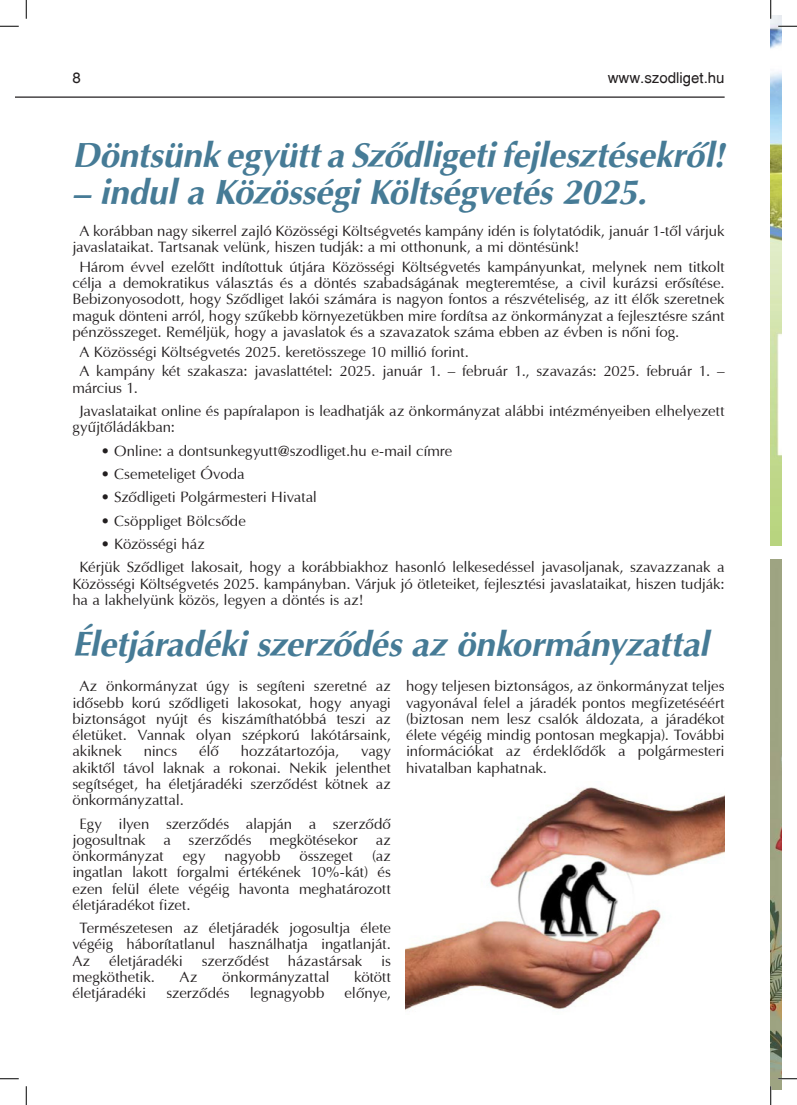
<style>
.page{position:relative;width:797px;height:1105px;background:#fff}
.page>*{position:absolute;margin:0;border:0;box-sizing:border-box;transform-origin:0 0}
.t1{font:italic 700 35px "H Ottawa";letter-spacing:-.01em;color:#467b96}
.t2{font:15px/16.2px "H Ottawa";letter-spacing:-.005em;color:#231f20;text-align:justify}
.t3{font:15px "H Switzerland";color:#231f20}
</style>
<div class="page">
<hr style="left:16px;top:96px;width:708px;height:2px;background:#231f20">
<img style="left:770px;top:16px;width:11px;height:529px">
<img style="left:770px;top:560px;width:11px;height:529px">
<img style="left:405px;top:787px;width:319px;height:223px">
<svg style="left:0;top:25px;width:19px;height:2px"></svg>
<svg style="left:778px;top:25px;width:19px;height:2px"></svg>
<svg style="left:0;top:1078px;width:19px;height:1px"></svg>
<svg style="left:778px;top:1078px;width:19px;height:1px"></svg>
<svg style="left:25px;top:0;width:2px;height:19px"></svg>
<svg style="left:25px;top:1086px;width:2px;height:19px"></svg>
<svg style="left:770px;top:0;width:1px;height:19px"></svg>
<svg style="left:770px;top:1086px;width:1px;height:19px"></svg>
<p class="t3" style="left:72px;top:69px;width:10px">8</p>
<p class="t3" style="left:607px;top:69px;width:118px">www.szodliget.hu</p>
<h1 class="t1" style="left:72px;top:133px;width:653px">Döntsünk együtt a Sződligeti fejlesztésekről!</h1>
<h1 class="t1" style="left:72px;top:170px;width:575px">– indul a Közösségi Költségvetés 2025.</h1>
<p class="t2" style="left:72px;top:223px;width:653px;text-indent:7px">A korábban nagy sikerrel zajló Közösségi Költségvetés kampány idén is folytatódik, január 1-től várjuk javaslataikat. Tartsanak velünk, hiszen tudják: a mi otthonunk, a mi döntésünk!</p>
<p class="t2" style="left:72px;top:259px;width:654px;text-indent:7px">Három évvel ezelőtt indítottuk útjára Közösségi Költségvetés kampányunkat, melynek nem titkolt célja a demokratikus választás és a döntés szabadságának megteremtése, a civil kurázsi erősítése.<br>Bebizonyosodott, hogy Sződliget lakói számára is nagyon fontos a részvételiség, az itt élők szeretnek maguk dönteni arról, hogy szűkebb környezetükben mire fordítsa az önkormányzat a fejlesztésre szánt pénzösszeget. Reméljük, hogy a javaslatok és a szavazatok száma ebben az évben is nőni fog.</p>
<p class="t2" style="left:79px;top:342px;width:646px;line-height:19.8px">A Közösségi Költségvetés 2025. keretösszege 10 millió forint.<br>A kampány két szakasza: javaslattétel: 2025. január 1. – február 1., szavazás: 2025. február 1. –</p>
<p class="t2" style="left:79px;top:376px;width:646px;line-height:23.4px;text-indent:-7px">március 1.<br>Javaslataikat online és papíralapon is leadhatják az önkormányzat alábbi intézményeiben elhelyezett</p>
<p class="t2" style="left:72px;top:419px;width:104px">gyűjtőládákban:</p>
<p class="t2" style="left:101px;top:442px;width:353px">• Online: a dontsunkegyutt@szodliget.hu e-mail címre</p>
<p class="t2" style="left:101px;top:466px;width:145px">• Csemeteliget Óvoda</p>
<p class="t2" style="left:101px;top:489px;width:218px">• Sződligeti Polgármesteri Hivatal</p>
<p class="t2" style="left:101px;top:512px;width:147px">• Csöppliget Bölcsőde</p>
<p class="t2" style="left:79px;top:532px;width:646px;line-height:23.4px;text-indent:21px">• Közösségi ház<br>Kérjük Sződliget lakosait, hogy a korábbiakhoz hasonló lelkesedéssel javasoljanak, szavazzanak a</p>
<p class="t2" style="left:72px;top:575px;width:653px">Közösségi Költségvetés 2025. kampányban. Várjuk jó ötleteiket, fejlesztési javaslataikat, hiszen tudják: ha a lakhelyünk közös, legyen a döntés is az!</p>
<h1 class="t1" style="left:72px;top:622px;width:638px">Életjáradéki szerződés az önkormányzattal</h1>
<p class="t2" style="left:72px;top:678px;width:320px;text-indent:7px">Az önkormányzat úgy is segíteni szeretné az idősebb korú sződligeti lakosokat, hogy anyagi biztonságot nyújt és kiszámíthatóbbá teszi az életüket. Vannak olyan szépkorú lakótársaink, akiknek</p>
<p class="t2" style="left:144px;top:743px;width:35px">nincs</p>
<p class="t2" style="left:199px;top:743px;width:21px">élő</p>
<p class="t2" style="left:241px;top:743px;width:100px">hozzátartozója,</p>
<p class="t2" style="left:72px;top:743px;width:320px;text-indent:289px">vagy akiktől távol laknak a rokonai. Nekik jelenthet segítséget, ha életjáradéki szerződést kötnek az önkormányzattal.</p>
<p class="t2" style="left:72px;top:815px;width:320px;text-indent:7px">Egy ilyen szerződés alapján a szerződő jogosultnak a szerződés megkötésekor az önkormányzat</p>
<p class="t2" style="left:72px;top:848px;width:320px;text-indent:300px">(az ingatlan lakott forgalmi értékének 10%-kát) és ezen felül élete végéig havonta meghatározott életjáradékot fizet.</p>
<p class="t2" style="left:72px;top:920px;width:320px;text-indent:7px">Természetesen az életjáradék jogosultja élete végéig háborítatlanul használhatja ingatlanját.<br>Az életjáradéki szerződést házastársak is megköthetik.</p>
<p class="t2" style="left:183px;top:848px;width:24px">egy</p>
<p class="t2" style="left:224px;top:848px;width:57px">nagyobb</p>
<p class="t2" style="left:299px;top:848px;width:55px">összeget</p>
<p class="t2" style="left:180px;top:969px;width:19px">Az</p>
<p class="t2" style="left:222px;top:969px;width:109px">önkormányzattal</p>
<p class="t2" style="left:354px;top:969px;width:38px">kötött</p>
<p class="t2" style="left:72px;top:985px;width:76px">életjáradéki</p>
<p class="t2" style="left:166px;top:985px;width:65px">szerződés</p>
<p class="t2" style="left:250px;top:985px;width:76px">legnagyobb</p>
<p class="t2" style="left:344px;top:985px;width:48px">előnye,</p>
<p class="t2" style="left:406px;top:678px;width:320px">hogy teljesen biztonságos, az önkormányzat teljes vagyonával felel a járadék pontos megfizetéséért (biztosan nem lesz csalók áldozata, a járadékot élete végéig mindig pontosan megkapja). További információkat az érdeklődők a polgármesteri hivatalban kaphatnak.</p>
</div>
